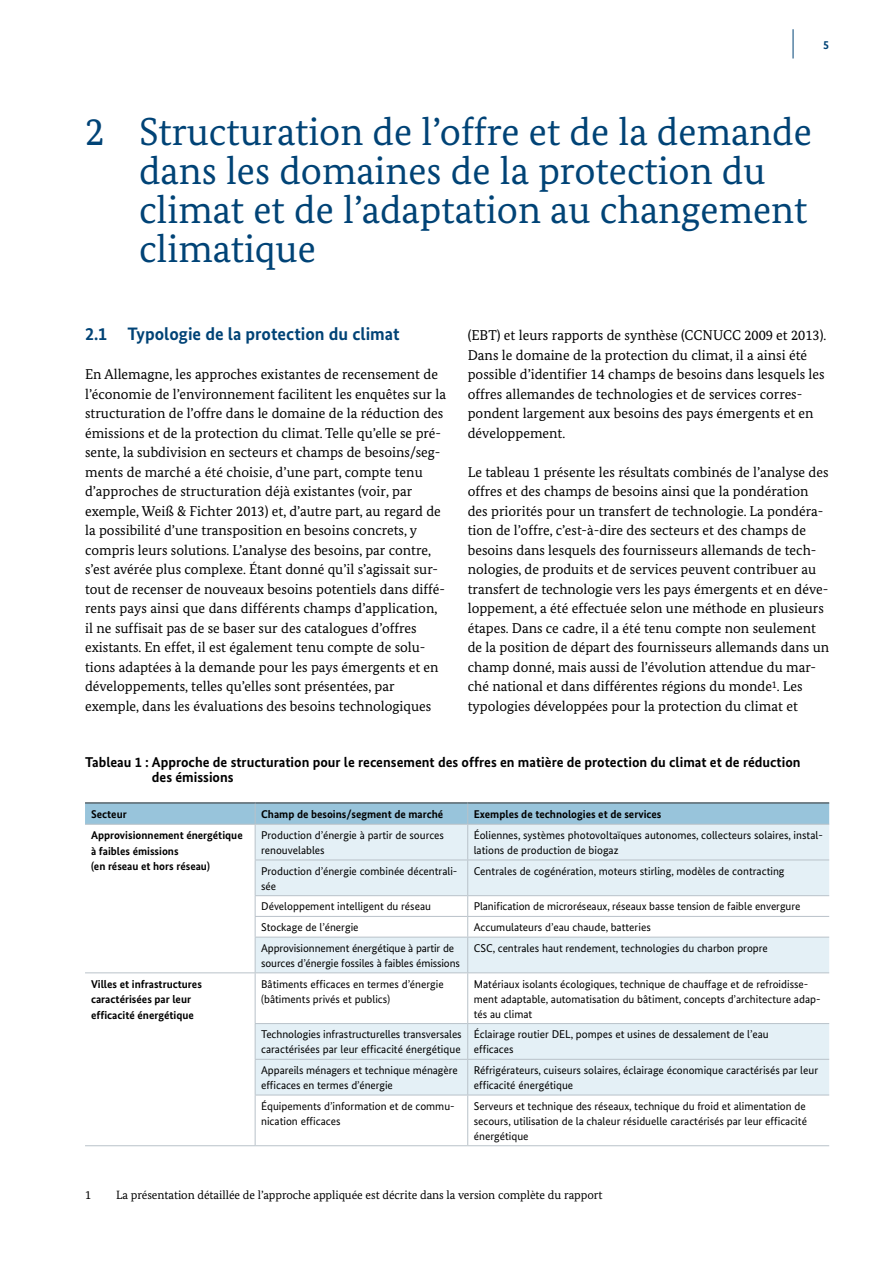
<style>
.page{position:relative;width:893px;height:1263px;background:#fff}
.page>*{position:absolute;margin:0;border:0;box-sizing:border-box;transform-origin:0 0}
.t1{font:39px/39px "Bundes Serif";color:#004376}
.t2{font:700 18px "Bundes Sans";color:#004376}
.t3{font:14.25px/19.5px "Bundes Serif";color:#000}
.t4{font:700 14.25px/15px "Bundes Sans";color:#000}
.t5{font:12px "Bundes Serif";letter-spacing:-.005em;color:#000}
.t6{font:700 12px "Bundes Sans";color:#004376}
.t7{font:11.25px/15px "Bundes Sans";color:#000}
.t8{font:700 11.25px/15.8px "Bundes Sans";color:#000}
</style>
<div class="page">
<hr style="left:793px;top:29px;width:1px;height:30px;background:#004376">
<svg style="left:256px;top:825px;width:573px;height:270px;fill:#e4f0f6"></svg>
<hr style="left:85px;top:824px;width:170px;height:1px;background:#b9c2c9">
<hr style="left:255px;top:824px;width:213px;height:1px;background:#b9c2c9">
<hr style="left:468px;top:824px;width:361px;height:1px;background:#b9c2c9">
<hr style="left:255px;top:859px;width:213px;height:1px;background:#b9c2c9">
<hr style="left:468px;top:859px;width:361px;height:1px;background:#b9c2c9">
<hr style="left:255px;top:895px;width:213px;height:1px;background:#b9c2c9">
<hr style="left:468px;top:895px;width:361px;height:1px;background:#b9c2c9">
<hr style="left:255px;top:916px;width:213px;height:1px;background:#b9c2c9">
<hr style="left:468px;top:916px;width:361px;height:1px;background:#b9c2c9">
<hr style="left:255px;top:937px;width:213px;height:1px;background:#b9c2c9">
<hr style="left:468px;top:937px;width:361px;height:1px;background:#b9c2c9">
<hr style="left:85px;top:972px;width:170px;height:1px;background:#b9c2c9">
<hr style="left:255px;top:972px;width:213px;height:1px;background:#b9c2c9">
<hr style="left:468px;top:972px;width:361px;height:1px;background:#b9c2c9">
<hr style="left:255px;top:1023px;width:213px;height:1px;background:#b9c2c9">
<hr style="left:468px;top:1023px;width:361px;height:1px;background:#b9c2c9">
<hr style="left:255px;top:1059px;width:213px;height:1px;background:#b9c2c9">
<hr style="left:468px;top:1059px;width:361px;height:1px;background:#b9c2c9">
<hr style="left:255px;top:1095px;width:213px;height:1px;background:#b9c2c9">
<hr style="left:468px;top:1095px;width:361px;height:1px;background:#b9c2c9">
<hr style="left:85px;top:1145px;width:170px;height:1px;background:#b9c2c9">
<hr style="left:255px;top:1145px;width:213px;height:1px;background:#b9c2c9">
<hr style="left:468px;top:1145px;width:361px;height:1px;background:#b9c2c9">
<hr style="left:85px;top:802px;width:170px;height:2px;background:#57656c">
<hr style="left:255px;top:802px;width:213px;height:2px;background:#57656c">
<hr style="left:468px;top:802px;width:361px;height:2px;background:#57656c">
<hr style="left:467px;top:825px;width:1px;height:34px;background:#b9c2c9">
<hr style="left:467px;top:860px;width:1px;height:35px;background:#b9c2c9">
<svg style="left:467px;top:896px;width:1px;height:41px"></svg>
<hr style="left:467px;top:937px;width:1px;height:35px;background:#b9c2c9">
<hr style="left:467px;top:973px;width:1px;height:50px;background:#b9c2c9">
<hr style="left:467px;top:1024px;width:1px;height:35px;background:#b9c2c9">
<hr style="left:467px;top:1060px;width:1px;height:35px;background:#b9c2c9">
<hr style="left:467px;top:1095px;width:1px;height:50px;background:#b9c2c9">
<div style="left:85px;top:803px;width:744px;height:21px;background:#98c4db"></div>
<hr style="left:255px;top:825px;width:1px;height:34px;background:#b9c2c9">
<hr style="left:255px;top:860px;width:1px;height:35px;background:#b9c2c9">
<svg style="left:255px;top:896px;width:1px;height:41px"></svg>
<hr style="left:255px;top:937px;width:1px;height:35px;background:#b9c2c9">
<hr style="left:255px;top:973px;width:1px;height:50px;background:#b9c2c9">
<hr style="left:255px;top:1024px;width:1px;height:35px;background:#b9c2c9">
<hr style="left:255px;top:1060px;width:1px;height:35px;background:#b9c2c9">
<hr style="left:255px;top:1095px;width:1px;height:50px;background:#b9c2c9">
<p class="t6" style="left:823px;top:37px;width:7px">5</p>
<h2 class="t1" style="left:139px;top:112px;width:674px;text-indent:-54px">2 Structuration de l’offre et de la demande dans les domaines de la protection du climat et de l’adaptation au changement climatique</h2>
<h3 class="t2" style="left:85px;top:323px;width:316px">2.1 Typologie de la protection du climat</h3>
<p class="t3" style="left:85px;top:365px;width:362px">En Allemagne, les approches existantes de recensement de l’économie de l’environnement facilitent les enquêtes sur la structuration de l’offre dans le domaine de la réduction des émissions et de la protection du climat. Telle qu’elle se pré&shy;sente, la subdivision en secteurs et champs de besoins/seg&shy;ments de marché a été choisie, d’une part, compte tenu d’approches de structuration déjà existantes (voir, par exemple, Weiß &amp; Fichter 2013) et, d’autre part, au regard de la possibilité d’une transposition en besoins concrets, y compris leurs solutions. L’analyse des besoins, par contre, s’est avérée plus complexe. Étant donné qu’il s’agissait sur&shy;tout de recenser de nouveaux besoins potentiels dans diffé&shy;rents pays ainsi que dans différents champs d’application, il ne suffisait pas de se baser sur des catalogues d’offres existants. En effet, il est également tenu compte de solu&shy;tions adaptées à la demande pour les pays émergents et en développements, telles qu’elles sont présentées, par exemple, dans les évaluations des besoins technologiques</p>
<p class="t3" style="left:468px;top:325px;width:360px">(EBT) et leurs rapports de synthèse (CCNUCC 2009 et 2013).<br>Dans le domaine de la protection du climat, il a ainsi été possible d’identifier 14 champs de besoins dans lesquels les offres allemandes de technologies et de services corres&shy;pondent largement aux besoins des pays émergents et en développement.</p>
<p class="t3" style="left:468px;top:462px;width:363px">Le tableau 1 présente les résultats combinés de l’analyse des offres et des champs de besoins ainsi que la pondération des priorités pour un transfert de technologie. La pondéra&shy;tion de l’offre, c’est-à-dire des secteurs et des champs de besoins dans lesquels des fournisseurs allemands de tech&shy;nologies, de produits et de services peuvent contribuer au transfert de technologie vers les pays émergents et en déve&shy;loppement, a été effectuée selon une méthode en plusieurs étapes. Dans ce cadre, il a été tenu compte non seulement de la position de départ des fournisseurs allemands dans un champ donné, mais aussi de l’évolution attendue du mar&shy;ché national et dans différentes régions du monde<sup>1</sup>. Les typologies développées pour la protection du climat et</p>
<h4 class="t4" style="left:152px;top:754px;width:650px;text-indent:-67px">Tableau 1 : Approche de structuration pour le recensement des offres en matière de protection du climat et de réduction des émissions</h4>
<p class="t8" style="left:91px;top:806px;width:37px">Secteur</p>
<p class="t8" style="left:261px;top:806px;width:184px">Champ de besoins/segment de marché</p>
<p class="t8" style="left:474px;top:806px;width:189px">Exemples de technologies et de services</p>
<p class="t8" style="left:91px;top:827px;width:153px">Approvisionnement énergétique à faibles émissions<br>(en réseau et hors réseau)</p>
<p class="t7" style="left:261px;top:827px;width:184px">Production d’énergie à partir de sources renouvelables</p>
<p class="t7" style="left:474px;top:827px;width:351px">Éoliennes, systèmes photovoltaïques autonomes, collecteurs solaires, instal&shy;lations de production de biogaz</p>
<p class="t7" style="left:261px;top:863px;width:198px">Production d’énergie combinée décentrali&shy;sée</p>
<p class="t7" style="left:474px;top:863px;width:312px">Centrales de cogénération, moteurs stirling, modèles de contracting</p>
<p class="t7" style="left:261px;top:899px;width:171px">Développement intelligent du réseau</p>
<p class="t7" style="left:474px;top:899px;width:328px">Planification de microréseaux, réseaux basse tension de faible envergure</p>
<p class="t7" style="left:261px;top:920px;width:99px">Stockage de l’énergie</p>
<p class="t7" style="left:474px;top:920px;width:179px">Accumulateurs d’eau chaude, batteries</p>
<p class="t7" style="left:261px;top:940px;width:200px">Approvisionnement énergétique à partir de sources d’énergie fossiles à faibles émissions</p>
<p class="t7" style="left:474px;top:940px;width:296px">CSC, centrales haut rendement, technologies du charbon propre</p>
<p class="t8" style="left:91px;top:976px;width:112px">Villes et infrastructures</p>
<p class="t8" style="left:91px;top:991px;width:104px">caractérisées par leur efficacité énergétique</p>
<p class="t7" style="left:261px;top:976px;width:184px">Bâtiments efficaces en termes d’énergie</p>
<p class="t7" style="left:261px;top:991px;width:130px">(bâtiments privés et publics)</p>
<p class="t7" style="left:474px;top:976px;width:348px">Matériaux isolants écologiques, technique de chauffage et de refroidisse&shy;ment adaptable, automatisation du bâtiment, concepts d’architecture adap&shy;tés au climat</p>
<p class="t7" style="left:261px;top:1027px;width:202px">Technologies infrastructurelles transversales caractérisées par leur efficacité énergétique</p>
<p class="t7" style="left:474px;top:1027px;width:296px">Éclairage routier DEL, pompes et usines de dessalement de l’eau efficaces</p>
<p class="t7" style="left:261px;top:1062px;width:198px">Appareils ménagers et technique ménagère efficaces en termes d’énergie</p>
<p class="t7" style="left:474px;top:1062px;width:346px">Réfrigérateurs, cuiseurs solaires, éclairage économique caractérisés par leur efficacité énergétique</p>
<p class="t7" style="left:261px;top:1098px;width:195px">Équipements d’information et de commu&shy;nication efficaces</p>
<p class="t7" style="left:474px;top:1098px;width:335px;text-align:justify">Serveurs et technique des réseaux, technique du froid et alimentation de secours, utilisation de la chaleur résiduelle caractérisés par leur efficacité énergétique</p>
<p class="t5" style="left:85px;top:1188px;width:7px">1</p>
<p class="t5" style="left:116px;top:1188px;width:488px">La présentation détaillée de l’approche appliquée est décrite dans la version complète du rapport</p>
</div>
